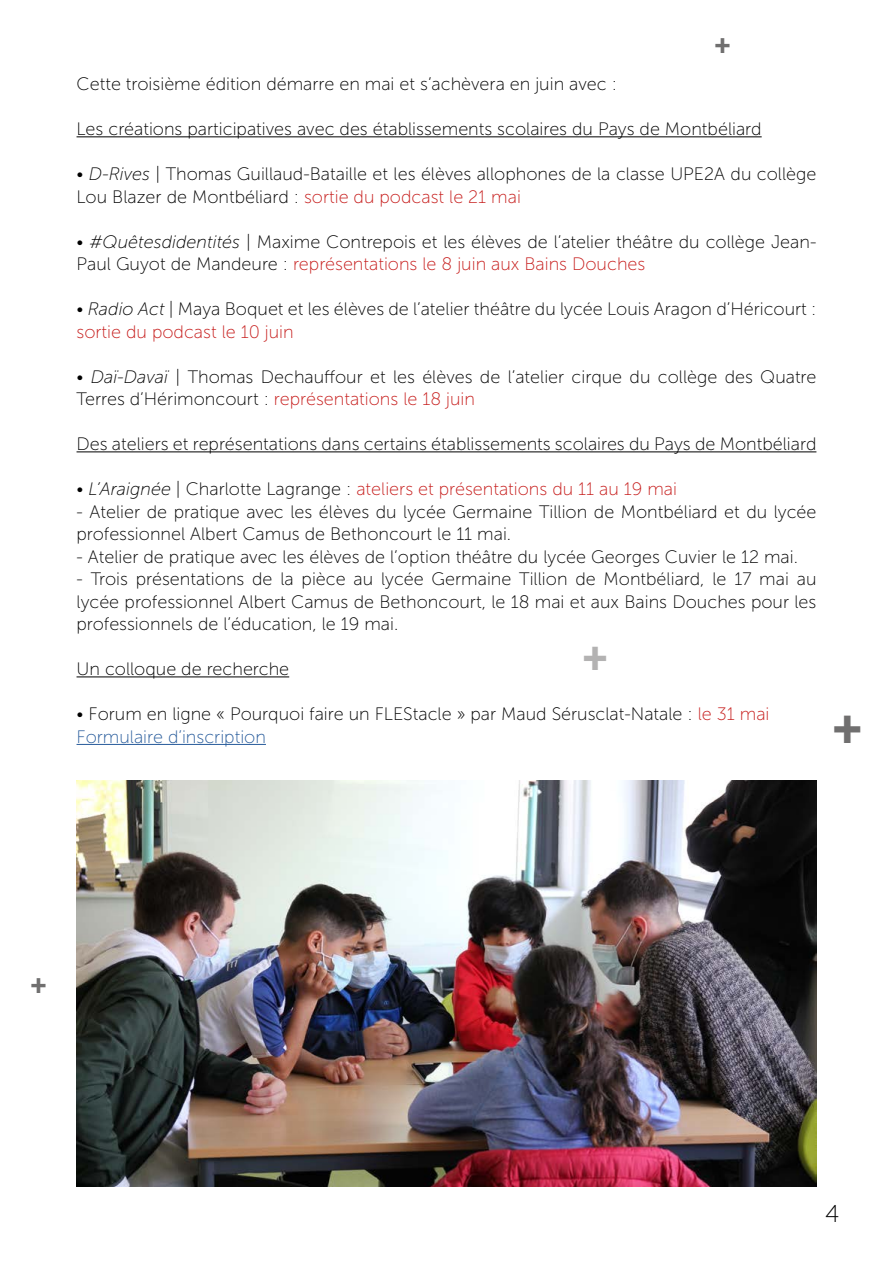
<style>
.page{position:relative;width:893px;height:1263px;background:#fff}
.page>*{position:absolute;margin:0;border:0;box-sizing:border-box;transform-origin:0 0}
.t1{font:47.55px "Museo Sans 900";color:#706f6f}
.t2{font:40.35px "Museo Sans 900";color:#b3b2b2}
.t3{font:25.8px "Museo Sans 900";color:#706f6f}
.t4{font:24.3px "Museo Sans 100";color:#000}
.t5{font:18px/22.5px "Museo Sans 100";color:#000}
.t6{font:18px "Museo Sans 100";color:#c61b1a}
.s1{font-style:italic}
.s2{color:#c61b1a}
.s3{color:#000}
.s4{font-style:italic;color:#000}
.s5{color:#275b9b}
</style>
<div class="page">
<hr style="left:77px;top:136px;width:685px;height:1px;background:#000">
<hr style="left:77px;top:451px;width:739px;height:1px;background:#000">
<hr style="left:77px;top:676px;width:212px;height:1px;background:#000">
<hr style="left:77px;top:744px;width:189px;height:1px;background:#275b9b">
<img style="left:77px;top:780px;width:739px;height:406px">
<h3 class="t3" style="left:714px;top:30px;width:18px">+</h3>
<p class="t5" style="left:77px;top:73px;width:542px">Cette troisième édition démarre en mai et s’achèvera en juin avec :</p>
<p class="t5" style="left:77px;top:118px;width:687px">Les créations participatives avec des établissements scolaires du Pays de Montbéliard</p>
<p class="t5" style="left:77px;top:163px;width:741px">• <span class="s1">D-Rives</span> | Thomas Guillaud-Bataille et les élèves allophones de la classe UPE2A du collège<br>Lou Blazer de Montbéliard : <span class="s2">sortie du podcast le 21 mai</span></p>
<p class="t5" style="left:77px;top:230px;width:741px">• <span class="s1">#Quêtesdidentités</span> | Maxime Contrepois et les élèves de l’atelier théâtre du collège Jean-<br>Paul Guyot de Mandeure : <span class="s2">représentations le 8 juin aux Bains Douches</span></p>
<p class="t5" style="left:77px;top:298px;width:741px">• <span class="s1">Radio Act</span> | Maya Boquet et les élèves de l’atelier théâtre du lycée Louis Aragon d’Héricourt : <span class="s2">sortie du podcast le 10 juin</span></p>
<p class="t5" style="left:77px;top:365px;width:741px">• <span class="s1">Daï-Davaï</span> | Thomas Dechauffour et les élèves de l’atelier cirque du collège des Quatre<br>Terres d’Hérimoncourt : <span class="s2">représentations le 18 juin</span></p>
<p class="t5" style="left:77px;top:433px;width:741px">Des ateliers et représentations dans certains établissements scolaires du Pays de Montbéliard</p>
<p class="t6" style="left:77px;top:479px;width:602px"><span class="s3">•</span> <span class="s4">L’Araignée</span> <span class="s3">| Charlotte Lagrange :</span> ateliers et présentations du 11 au 19 mai</p>
<p class="t5" style="left:77px;top:500px;width:741px">- Atelier de pratique avec les élèves du lycée Germaine Tillion de Montbéliard et du lycée professionnel Albert Camus de Bethoncourt le 11 mai.</p>
<p class="t5" style="left:77px;top:545px;width:723px">- Atelier de pratique avec les élèves de l’option théâtre du lycée Georges Cuvier le 12 mai.</p>
<p class="t5" style="left:77px;top:568px;width:741px;text-align:justify">- Trois présentations de la pièce au lycée Germaine Tillion de Montbéliard, le 17 mai au lycée professionnel Albert Camus de Bethoncourt, le 18 mai et aux Bains Douches pour les professionnels de l’éducation, le 19 mai.</p>
<p class="t5" style="left:77px;top:658px;width:214px">Un colloque de recherche</p>
<p class="t5" style="left:77px;top:703px;width:694px">• Forum en ligne « Pourquoi faire un FLEStacle » par Maud Sérusclat-Natale : <span class="s2">le 31 mai<br></span><span class="s5">Formulaire d’inscription</span></p>
<h2 class="t2" style="left:583px;top:633px;width:27px">+</h2>
<h1 class="t1" style="left:833px;top:699px;width:31px">+</h1>
<h3 class="t3" style="left:31px;top:969px;width:18px">+</h3>
<h3 class="t4" style="left:825px;top:1201px;width:16px">4</h3>
</div>
